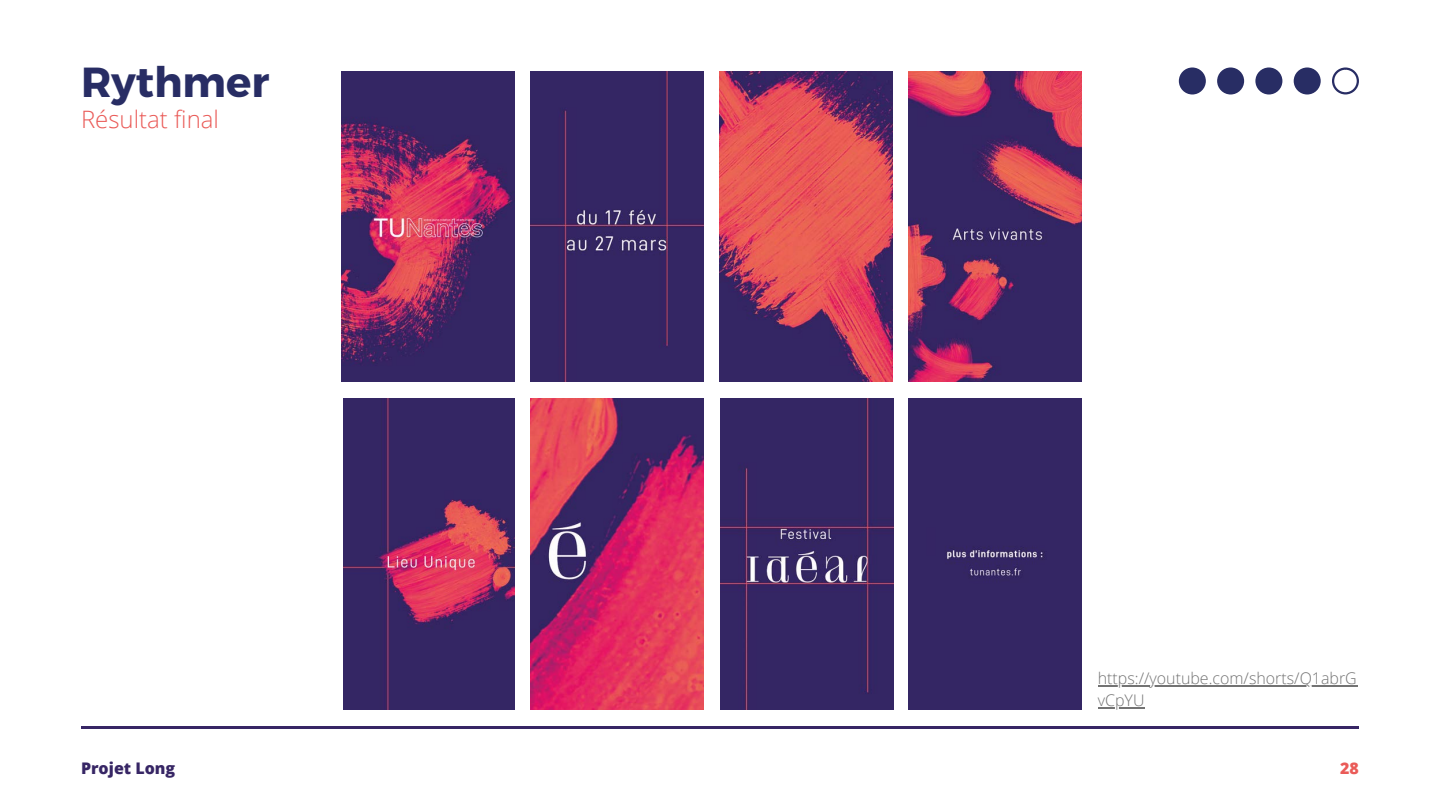
<style>
.page{position:relative;width:1440px;height:810px;background:#fff}
.page>*{position:absolute;margin:0;border:0;box-sizing:border-box;transform-origin:0 0}
.t1{font:700 42px "Montserrat";color:#282d64}
.t2{font:300 24px "Open Sans";color:#ea5b58}
.t3{font:300 16px/21.8px "Open Sans";color:#737373}
.t4{font:800 16px "Open Sans";color:#372665}
.t5{font:800 16px "Open Sans";color:#ea5b58}
</style>
<div class="page">
<hr style="left:81px;top:726px;width:1278px;height:3px;background:#372665">
<img style="left:341px;top:71px;width:174px;height:311px">
<div style="left:531px;top:71px;width:173px;height:311px;background:#342664"></div>
<img style="left:720px;top:71px;width:173px;height:311px">
<img style="left:908px;top:71px;width:173px;height:311px">
<img style="left:343px;top:399px;width:172px;height:310px">
<img style="left:531px;top:399px;width:173px;height:310px">
<img style="left:720px;top:399px;width:173px;height:310px">
<div style="left:908px;top:399px;width:173px;height:310px;background:#342664"></div>
<hr style="left:1098px;top:685px;width:259px;height:2px;background:#737373">
<hr style="left:1098px;top:707px;width:47px;height:2px;background:#737373">
<svg style="left:1332px;top:67px;width:27px;height:27px"></svg>
<div style="left:1294px;top:67px;width:27px;height:28px;background:#282d64;border-radius:50%"></div>
<div style="left:1255px;top:67px;width:27px;height:28px;background:#282d64;border-radius:50%"></div>
<div style="left:1217px;top:67px;width:27px;height:28px;background:#282d64;border-radius:50%"></div>
<div style="left:1179px;top:67px;width:27px;height:28px;background:#282d64;border-radius:50%"></div>
<h1 class="t1" style="left:81px;top:55px;width:190px">Rythmer</h1>
<h2 class="t2" style="left:81px;top:103px;width:139px">Résultat final</h2>
<p class="t3" style="left:1098px;top:667px;width:260px">https://youtube.com/shorts/Q1abrG vCpYU</p>
<p class="t4" style="left:81px;top:757px;width:96px">Projet Long</p>
<p class="t5" style="left:1340px;top:757px;width:20px">28</p>
</div>
